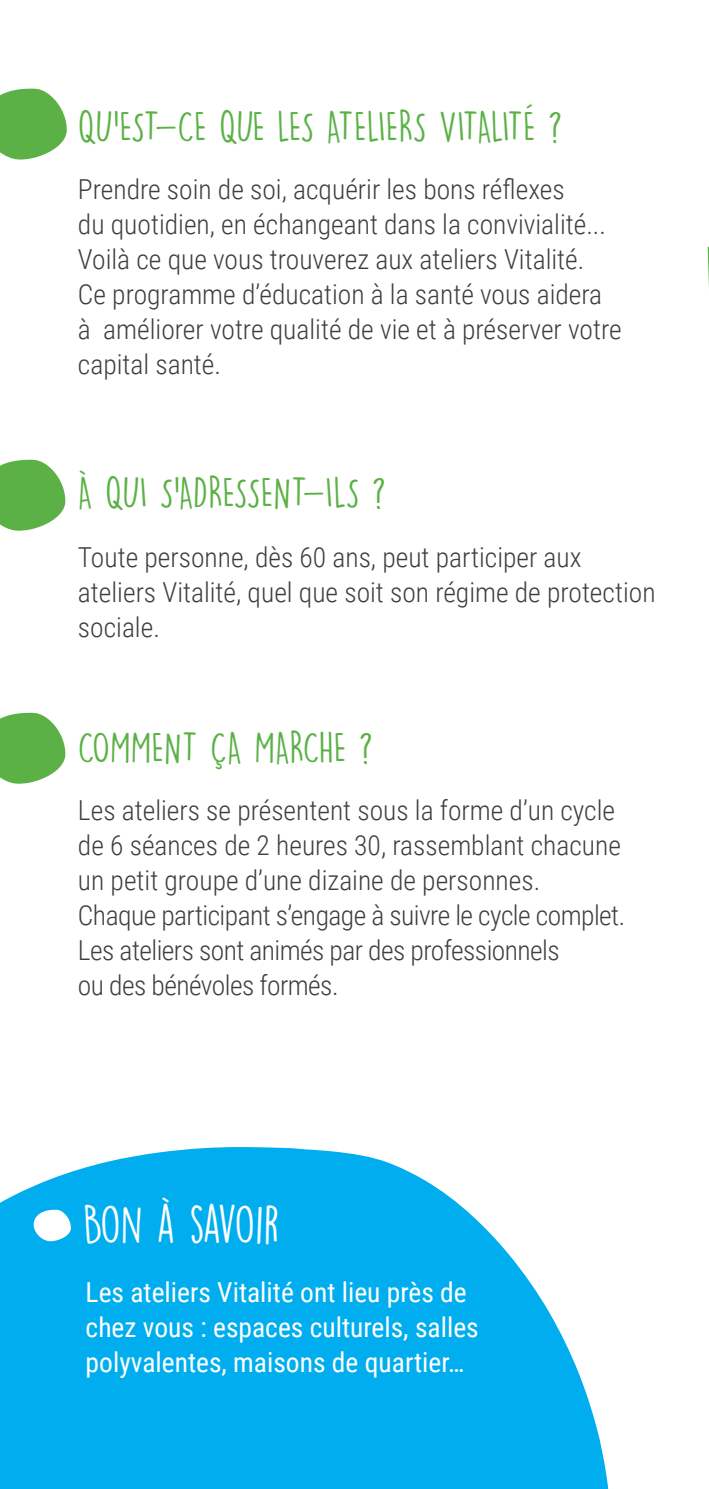
<style>
.page{position:relative;width:709px;height:1489px;background:#fff}
.page>*{position:absolute;margin:0;border:0;box-sizing:border-box;transform-origin:0 0}
.t1{font:47.5px "DK Lemon Yellow Sun";letter-spacing:-.05em;color:#fff}
.t2{font:40px "DK Lemon Yellow Sun";letter-spacing:-.025em;color:#5bb146}
.t3{font:40px "DK Lemon Yellow Sun";color:#5bb146}
.t4{font:300 27.5px/35px "Roboto Condensed";color:#3e3e3f}
.t5{font:27.5px/35px "Roboto Condensed";color:#fff}
</style>
<div class="page">
<svg style="left:0;top:1147px;width:608px;height:341px;background:#25b9f1"></svg>
<svg style="left:0;top:89px;width:67px;height:70px;background:#74bd62"></svg>
<svg style="left:0;top:460px;width:65px;height:70px;background:#73bc61"></svg>
<svg style="left:0;top:712px;width:65px;height:71px;background:#75bd63"></svg>
<svg style="left:707px;top:246px;width:2px;height:42px"></svg>
<svg style="left:34px;top:1209px;width:37px;height:32px"></svg>
<h2 class="t2" style="left:78px;top:103px;width:486px">QU’EST-CE QUE LES ATELIERS VITALITÉ ?</h2>
<p class="t4" style="left:78px;top:170px;width:545px">Prendre soin de soi, acquérir les bons réflexes<br>du quotidien, en échangeant dans la convivialité...<br>Voilà ce que vous trouverez aux ateliers Vitalité.<br>Ce programme d’éducation à la santé vous aidera à améliorer votre qualité de vie et à préserver votre capital santé.</p>
<h2 class="t2" style="left:78px;top:468px;width:309px">À QUI S’ADRESSENT-ILS ?</h2>
<p class="t4" style="left:78px;top:539px;width:579px">Toute personne, dès 60 ans, peut participer aux ateliers Vitalité, quel que soit son régime de protection sociale.</p>
<h2 class="t3" style="left:78px;top:723px;width:296px">COMMENT ÇA MARCHE ?</h2>
<p class="t4" style="left:78px;top:792px;width:549px">Les ateliers se présentent sous la forme d’un cycle de 6 séances de 2 heures 30, rassemblant chacune un petit groupe d’une dizaine de personnes.<br>Chaque participant s’engage à suivre le cycle complet.<br>Les ateliers sont animés par des professionnels<br>ou des bénévoles formés.</p>
<h1 class="t1" style="left:83px;top:1195px;width:198px">BON À SAVOIR</h1>
<p class="t5" style="left:86px;top:1273px;width:394px">Les ateliers Vitalité ont lieu près de chez vous : espaces culturels, salles polyvalentes, maisons de quartier…</p>
</div>
